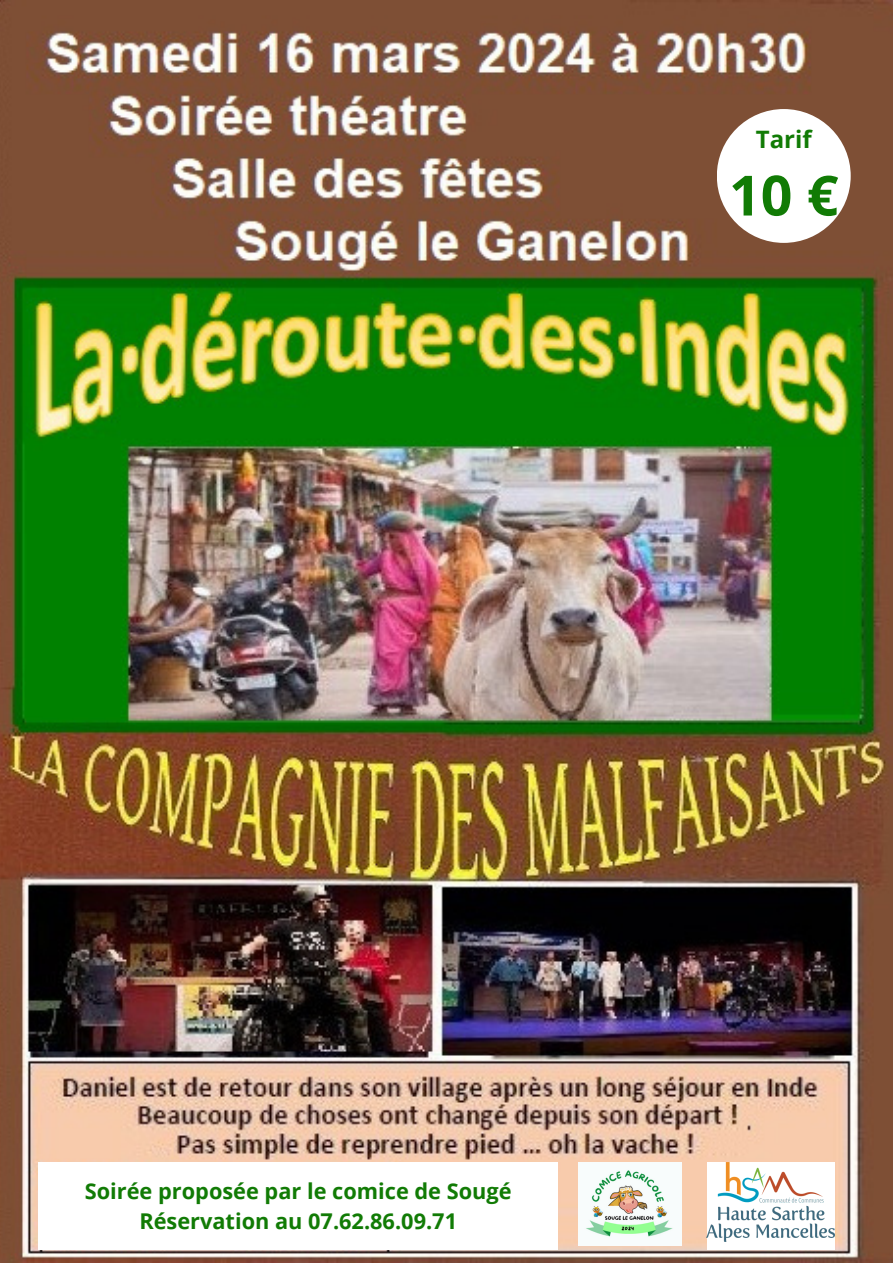
<style>
.page{position:relative;width:893px;height:1263px;background:#fff}
.page>*{position:absolute;margin:0;border:0;box-sizing:border-box;transform-origin:0 0}
.t1{font:700 55.5px "Open Sans";color:#117b05}
.t2{font:700 24px "Open Sans";color:#117b05}
.t3{font:700 21.75px "Open Sans";color:#117b05}
</style>
<div class="page">
<img style="left:0;top:0;width:893px;height:1263px">
<img style="left:578px;top:1162px;width:103px;height:83px">
<div style="left:717px;top:109px;width:133px;height:134px;background:#fff;border-radius:50%"></div>
<div style="left:707px;top:1162px;width:127px;height:87px;background:#fff"></div>
<img style="left:707px;top:1162px;width:127px;height:79px">
<div style="left:38px;top:1162px;width:520px;height:87px;background:#fff"></div>
<p class="t2" style="left:756px;top:122px;width:57px">Tarif</p>
<p class="t1" style="left:729px;top:156px;width:111px">10 €</p>
<p class="t3" style="left:85px;top:1175px;width:428px">Soirée proposée par le comice de Sougé</p>
<p class="t3" style="left:139px;top:1206px;width:319px">Réservation au 07.62.86.09.71</p>
</div>
